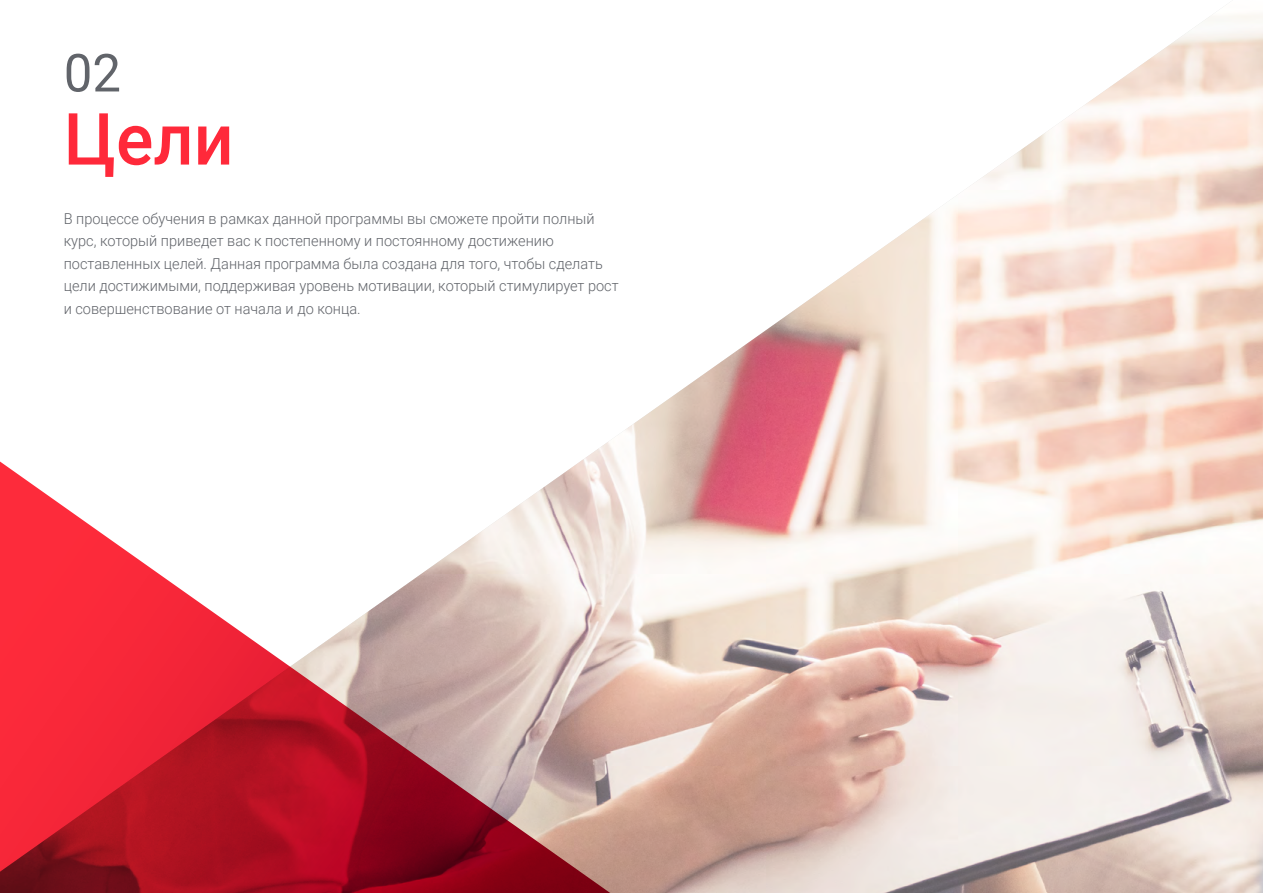
<style>
.page{position:relative;width:1263px;height:893px;background:#fff}
.page>*{position:absolute;margin:0;border:0;box-sizing:border-box;transform-origin:0 0}
.t1{font:500 72px "Roboto";color:#ff293a}
.t2{font:52.5px "Roboto";color:#61646a}
.t3{font:300 15px/22.5px "Roboto";color:#61646a}
</style>
<div class="page">
<img style="left:602px;top:14px;width:661px;height:879px">
<svg style="left:0;top:446px;width:640px;height:447px"></svg>
<h2 class="t2" style="left:64px;top:36px;width:59px">02</h2>
<h1 class="t1" style="left:64px;top:89px;width:171px">Цели</h1>
<p class="t3" style="left:64px;top:207px;width:556px">В процессе обучения в рамках данной программы вы сможете пройти полный курс, который приведет вас к постепенному и постоянному достижению поставленных целей. Данная программа была создана для того, чтобы сделать цели достижимыми, поддерживая уровень мотивации, который стимулирует рост и совершенствование от начала и до конца.</p>
</div>
